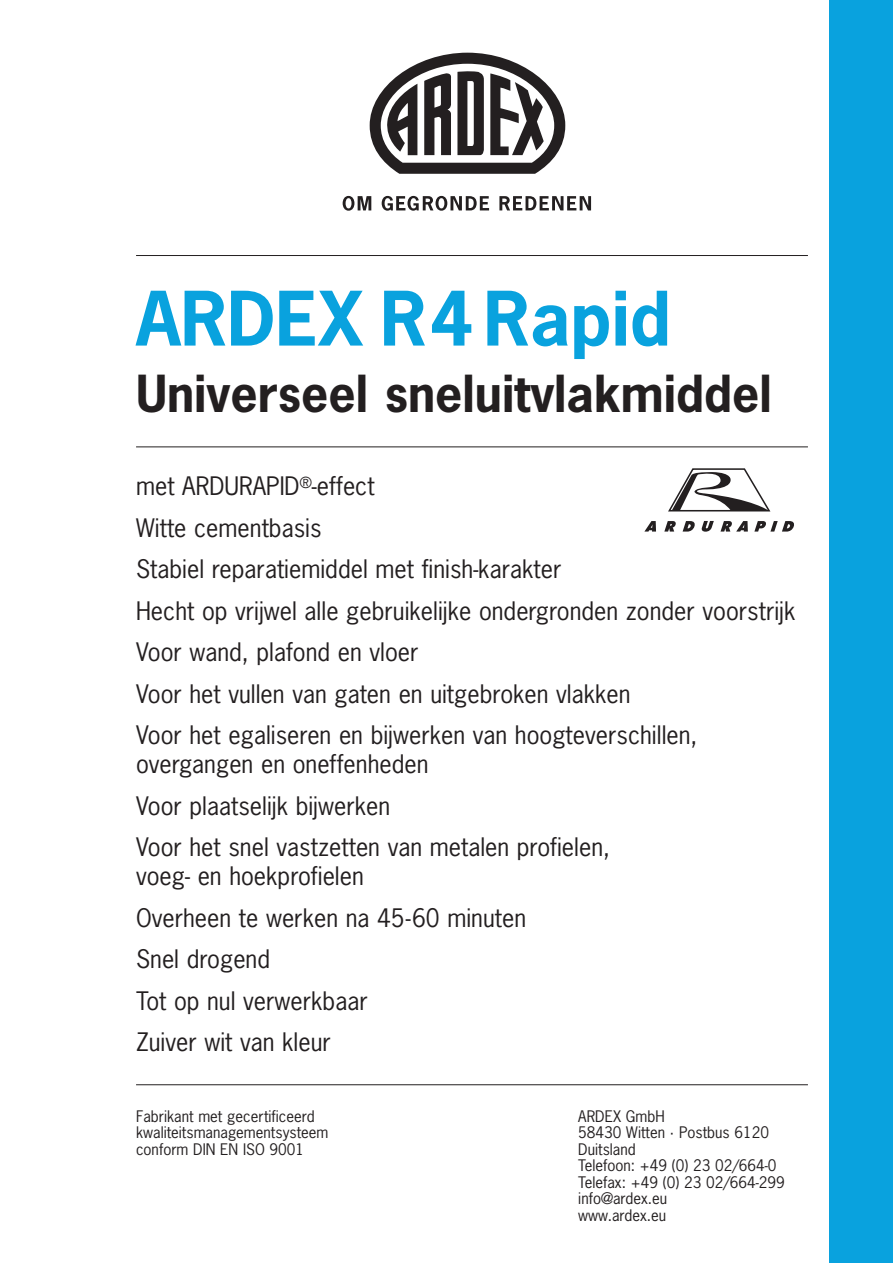
<style>
.page{position:relative;width:893px;height:1263px;background:#fff}
.page>*{position:absolute;margin:0;border:0;box-sizing:border-box;transform-origin:0 0}
.t1{font:700 70.5px "News Gothic Std";color:#09a2de}
.t2{font:700 48px "News Gothic Std";color:#231f20}
.t3{font:24px/41.5px "News Gothic Std";color:#231f20}
.t4{font:15px/16.5px "News Gothic Std";color:#231f20}
</style>
<div class="page">
<hr style="left:136px;top:1084px;width:672px;height:1px;background:#231f20">
<hr style="left:136px;top:255px;width:672px;height:1px;background:#231f20">
<hr style="left:136px;top:446px;width:672px;height:1px;background:#231f20">
<div style="left:829px;top:0;width:64px;height:1263px;background:#09a2de"></div>
<svg style="left:668px;top:468px;width:103px;height:44px"></svg>
<svg style="left:701px;top:521px;width:13px;height:11px"></svg>
<svg style="left:644px;top:521px;width:12px;height:11px"></svg>
<svg style="left:664px;top:521px;width:12px;height:11px"></svg>
<svg style="left:683px;top:521px;width:12px;height:11px"></svg>
<svg style="left:720px;top:521px;width:28px;height:11px"></svg>
<svg style="left:754px;top:521px;width:40px;height:11px"></svg>
<svg style="left:370px;top:53px;width:195px;height:121px"></svg>
<svg style="left:343px;top:196px;width:28px;height:15px"></svg>
<svg style="left:382px;top:196px;width:107px;height:15px"></svg>
<svg style="left:499px;top:196px;width:92px;height:14px"></svg>
<h1 class="t1" style="left:136px;top:272px;width:536px">ARDEX R4Rapid</h1>
<h2 class="t2" style="left:136px;top:362px;width:637px">Universeel sneluitvlakmiddel</h2>
<p class="t3" style="left:136px;top:465px;width:661px">met ARDURAPID<sup>®</sup>-effect<br>Witte cementbasis<br>Stabiel reparatiemiddel met finish-karakter<br>Hecht op vrijwel alle gebruikelijke ondergronden zonder voorstrijk Voor wand, plafond en vloer<br>Voor het vullen van gaten en uitgebroken vlakken<br>Voor het egaliseren en bijwerken van hoogteverschillen,</p>
<p class="t3" style="left:136px;top:743px;width:476px">overgangen en oneffenheden<br>Voor plaatselijk bijwerken<br>Voor het snel vastzetten van metalen profielen,</p>
<p class="t3" style="left:136px;top:855px;width:392px">voeg- en hoekprofielen<br>Overheen te werken na 45-60 minuten<br>Snel drogend<br>Tot op nul verwerkbaar<br>Zuiver wit van kleur</p>
<p class="t4" style="left:136px;top:1107px;width:194px">Fabrikant met gecertificeerd kwaliteitsmanagementsysteem conform DIN EN ISO 9001</p>
<p class="t4" style="left:578px;top:1107px;width:208px">ARDEX GmbH<br>58430 Witten · Postbus 6120<br>Duitsland<br>Telefoon: +49 (0) 23 02/664-0<br>Telefax: +49 (0) 23 02/664-299 info@ardex.eu<br>www.ardex.eu</p>
</div>
